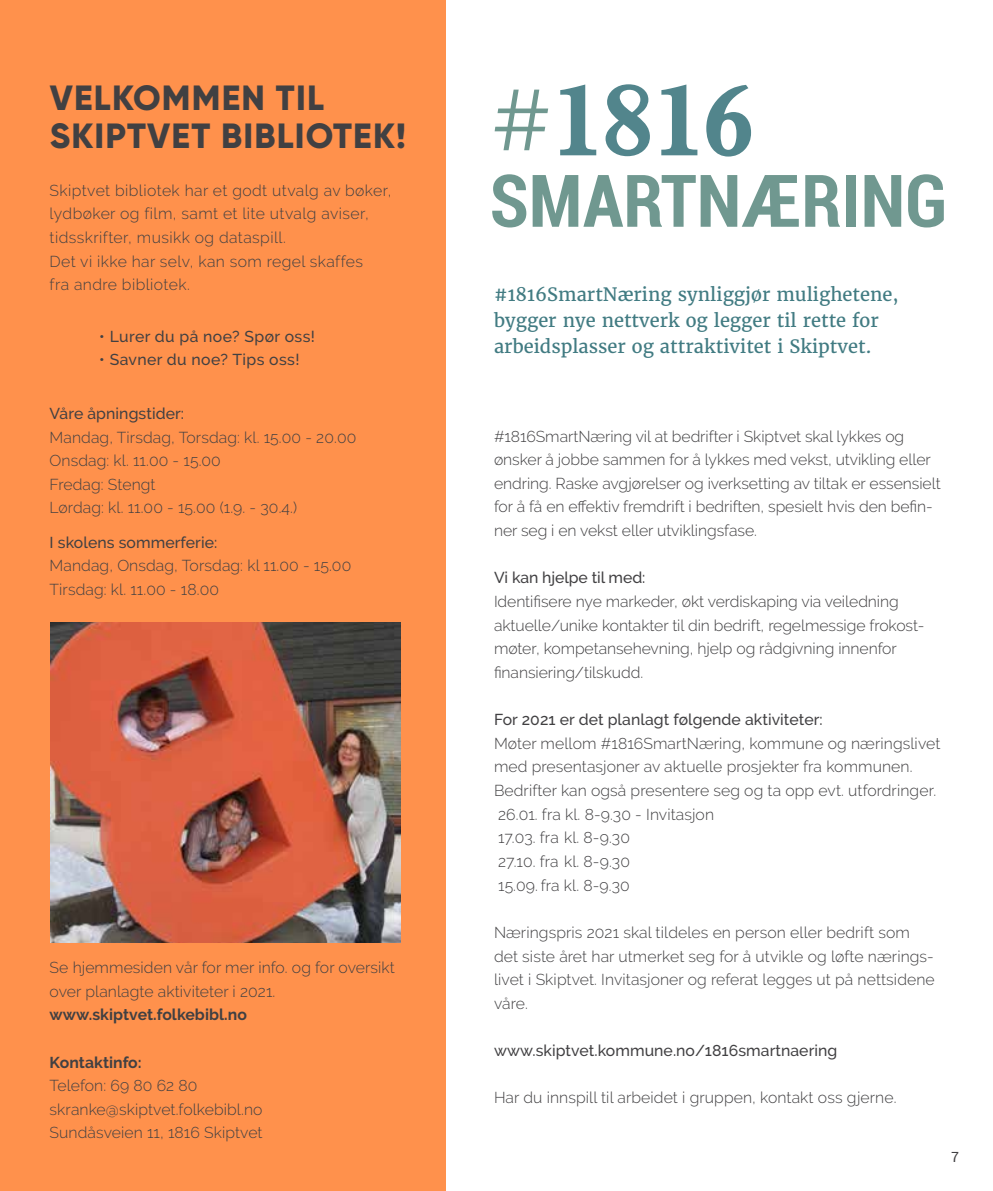
<style>
.page{position:relative;width:993px;height:1191px;background:#fff}
.page>*{position:absolute;margin:0;border:0;box-sizing:border-box;transform-origin:0 0}
.t1{font:700 101.15px "Aldine 721 BT";color:#52858c}
.t2{font:700 condensed 72.62px "Roboto";color:#709890}
.t3{font:800 35px/38.5px "Gilroy";letter-spacing:.035em;color:#414042}
.t4{font:18.38px/26.2px "Merriweather";color:#417b82}
.t5{font:300 15.75px/23.6px "Raleway";letter-spacing:.005em;color:#414042}
.t6{font:300 15.75px/23.6px "Raleway";letter-spacing:.025em;color:#414042}
.t7{font:500 15.75px "Raleway";letter-spacing:.005em;color:#414042}
.t8{font:500 15.75px "Raleway";letter-spacing:.025em;color:#414042}
.t9{font:700 15.75px "Raleway";letter-spacing:.005em;color:#414042}
.t10{font:14px "Roboto";color:#414042}
.s1{font-family:"Gilroy";font-weight:300;color:#709890}
</style>
<div class="page">
<div style="left:0;top:0;width:446px;height:1191px;background:#ff914c"></div>
<img style="left:51px;top:622px;width:349px;height:320px">
<h3 class="t3" style="left:50px;top:78px;width:357px">VELKOMMEN TIL<br>SKIPTVET BIBLIOTEK!</h3>
<p class="t6" style="left:50px;top:178px;width:343px">Skiptvet bibliotek har et godt utvalg av bøker, lydbøker og film, samt et lite utvalg aviser, tidsskrifter, musikk og dataspill.<br>Det vi ikke har selv, kan som regel skaffes<br>fra andre bibliotek.</p>
<p class="t8" style="left:99px;top:327px;width:217px">• Lurer du på noe? Spør oss!</p>
<p class="t8" style="left:99px;top:351px;width:202px">• Savner du noe? Tips oss!</p>
<p class="t7" style="left:50px;top:404px;width:136px">Våre åpningstider:</p>
<p class="t5" style="left:50px;top:425px;width:308px">Mandag, Tirsdag, Torsdag: kl. 15.00 - 20.00<br>Onsdag: kl. 11.00 - 15.00<br>Fredag: Stengt<br>Lørdag: kl. 11.00 - 15.00 (1.9. - 30.4.)</p>
<p class="t7" style="left:50px;top:533px;width:169px">I skolens sommerferie:</p>
<p class="t5" style="left:50px;top:554px;width:303px">Mandag, Onsdag, Torsdag: kl 11.00 - 15.00<br>Tirsdag: kl. 11.00 - 18.00</p>
<p class="t5" style="left:50px;top:955px;width:347px">Se hjemmesiden vår for mer info. og for oversikt over planlagte aktiviteter i 2021.</p>
<p class="t9" style="left:50px;top:1005px;width:199px">www.skiptvet.folkebibl.no</p>
<p class="t9" style="left:50px;top:1053px;width:94px">Kontaktinfo:</p>
<p class="t5" style="left:50px;top:1073px;width:214px">Telefon: 69 80 62 80 skranke@skiptvet.folkebibl.no<br>Sundåsveien 11, 1816 Skiptvet</p>
<h1 class="t1" style="left:490px;top:58px;width:265px"><span class="s1">#</span>1816</h1>
<h2 class="t2" style="left:489px;top:150px;width:459px">SMARTNÆRING</h2>
<p class="t4" style="left:494px;top:281px;width:406px">#1816SmartNæring synliggjør mulighetene, bygger nye nettverk og legger til rette for arbeidsplasser og attraktivitet i Skiptvet.</p>
<p class="t5" style="left:494px;top:424px;width:448px">#1816SmartNæring vil at bedrifter i Skiptvet skal lykkes og ønsker å jobbe sammen for å lykkes med vekst, utvikling eller endring. Raske avgjørelser og iverksetting av tiltak er essensielt for å få en effektiv fremdrift i bedriften, spesielt hvis den befin&shy;ner seg i en vekst eller utviklingsfase.</p>
<p class="t7" style="left:494px;top:569px;width:153px">Vi kan hjelpe til med:</p>
<p class="t5" style="left:494px;top:589px;width:432px">Identifisere nye markeder, økt verdiskaping via veiledning aktuelle/unike kontakter til din bedrift, regelmessige frokost&shy;møter, kompetansehevning, hjelp og rådgivning innenfor finansiering/tilskudd.</p>
<p class="t7" style="left:494px;top:710px;width:330px">For 2021 er det planlagt følgende aktiviteter:</p>
<p class="t5" style="left:494px;top:731px;width:448px">Møter mellom #1816SmartNæring, kommune og næringslivet med presentasjoner av aktuelle prosjekter fra kommunen.<br>Bedrifter kan også presentere seg og ta opp evt. utfordringer.<br>26.01. fra kl. 8-9.30 - Invitasjon<br>17.03. fra kl. 8-9.30<br>27.10. fra kl. 8-9.30<br>15.09. fra kl. 8-9.30</p>
<p class="t5" style="left:494px;top:920px;width:442px">Næringspris 2021 skal tildeles en person eller bedrift som det siste året har utmerket seg for å utvikle og løfte nærings&shy;livet i Skiptvet. Invitasjoner og referat legges ut på nettsidene våre.</p>
<p class="t7" style="left:494px;top:1041px;width:345px">www.skiptvet.kommune.no/1816smartnaering</p>
<p class="t5" style="left:494px;top:1085px;width:404px">Har du innspill til arbeidet i gruppen, kontakt oss gjerne.</p>
<p class="t10" style="left:950px;top:1146px;width:9px">7</p>
</div>
